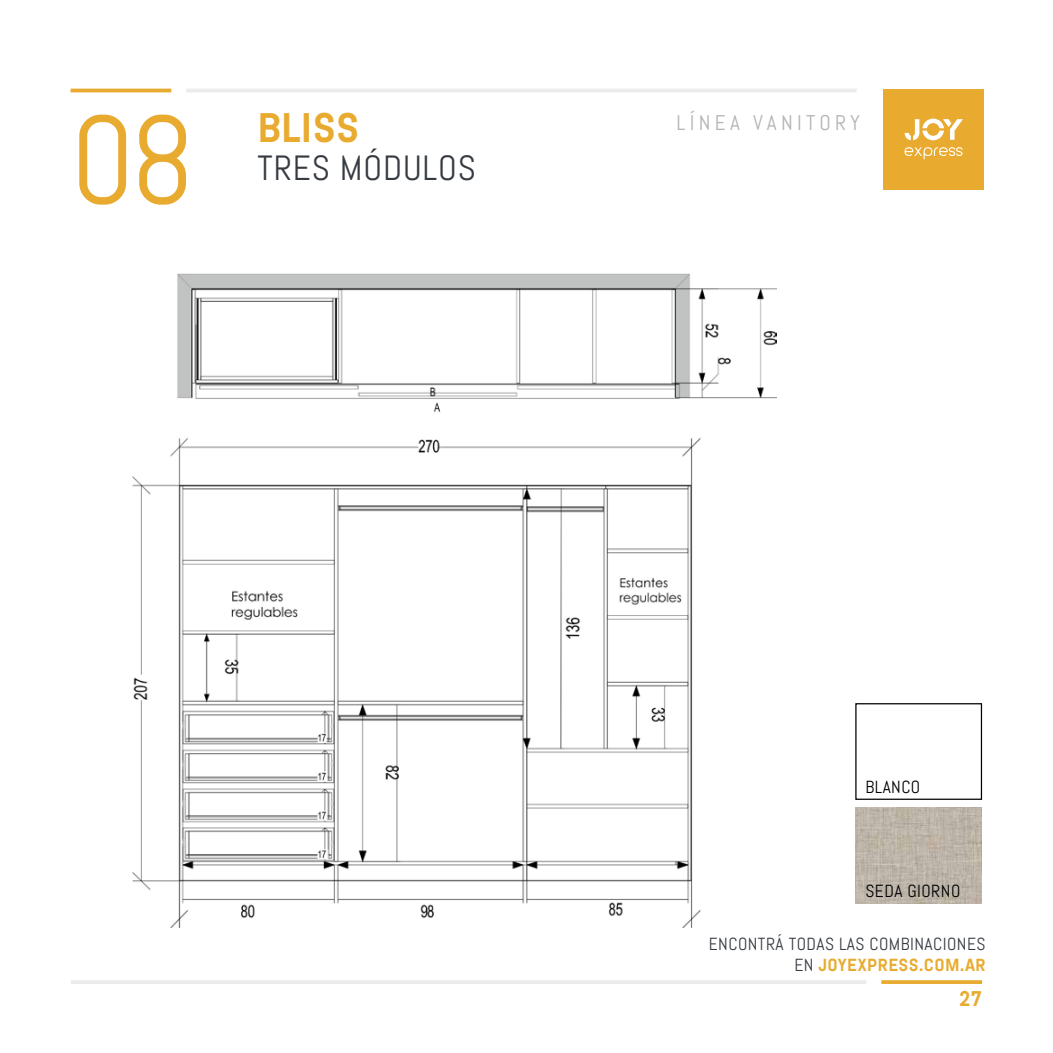
<style>
.page{position:relative;width:1053px;height:1053px;background:#fff}
.page>*{position:absolute;margin:0;border:0;box-sizing:border-box;transform-origin:0 0}
.t1{font:125px "Abel Pro";color:#e8ab30}
.t2{font:700 41.25px "Abel Pro";letter-spacing:.01em;color:#e8ab30}
.t3{font:35px "Abel Pro";letter-spacing:.025em;color:#363b42}
.t4{font:21.25px "Abel Pro";letter-spacing:.2em;color:#b3b4b7}
.t5{font:700 21.25px "Abel Pro";color:#e8ab30}
.t6{font:17.5px/21px "Abel Pro";letter-spacing:.025em;color:#363b42;text-align:right}
.t7{font:17.5px "Abel Pro";letter-spacing:.025em;color:#000}
.s1{font-weight:700;color:#e8ab30}
</style>
<div class="page">
<hr style="left:71px;top:980px;width:795px;height:3px;background:#ebebec">
<div style="left:883px;top:89px;width:101px;height:100px;background:#e8ab30"></div>
<svg style="left:904px;top:119px;width:58px;height:21px"></svg>
<svg style="left:904px;top:147px;width:58px;height:12px"></svg>
<hr style="left:881px;top:980px;width:100px;height:3px;background:#e8ab30">
<hr style="left:71px;top:89px;width:100px;height:3px;background:#e8ab30">
<hr style="left:186px;top:89px;width:670px;height:3px;background:#ebebec">
<img style="left:855px;top:807px;width:126px;height:96px">
<img style="left:133px;top:437px;width:568px;height:490px">
<img style="left:177px;top:273px;width:599px;height:139px">
<h1 class="t1" style="left:71px;top:81px;width:126px">08</h1>
<h2 class="t2" style="left:257px;top:99px;width:103px">BLISS</h2>
<h3 class="t3" style="left:257px;top:146px;width:220px">TRES MÓDULOS</h3>
<p class="t4" style="left:676px;top:109px;width:185px">LÍNEA VANITORY</p>
<p class="t7" style="left:865px;top:775px;width:56px">BLANCO</p>
<p class="t7" style="left:865px;top:879px;width:96px">SEDA GIORNO</p>
<p class="t6" style="left:708px;top:933px;width:278px">ENCONTRÁ TODAS LAS COMBINACIONES<br>EN <span class="s1">JOYEXPRESS.COM.AR</span></p>
<p class="t5" style="left:959px;top:983px;width:24px">27</p>
</div>
